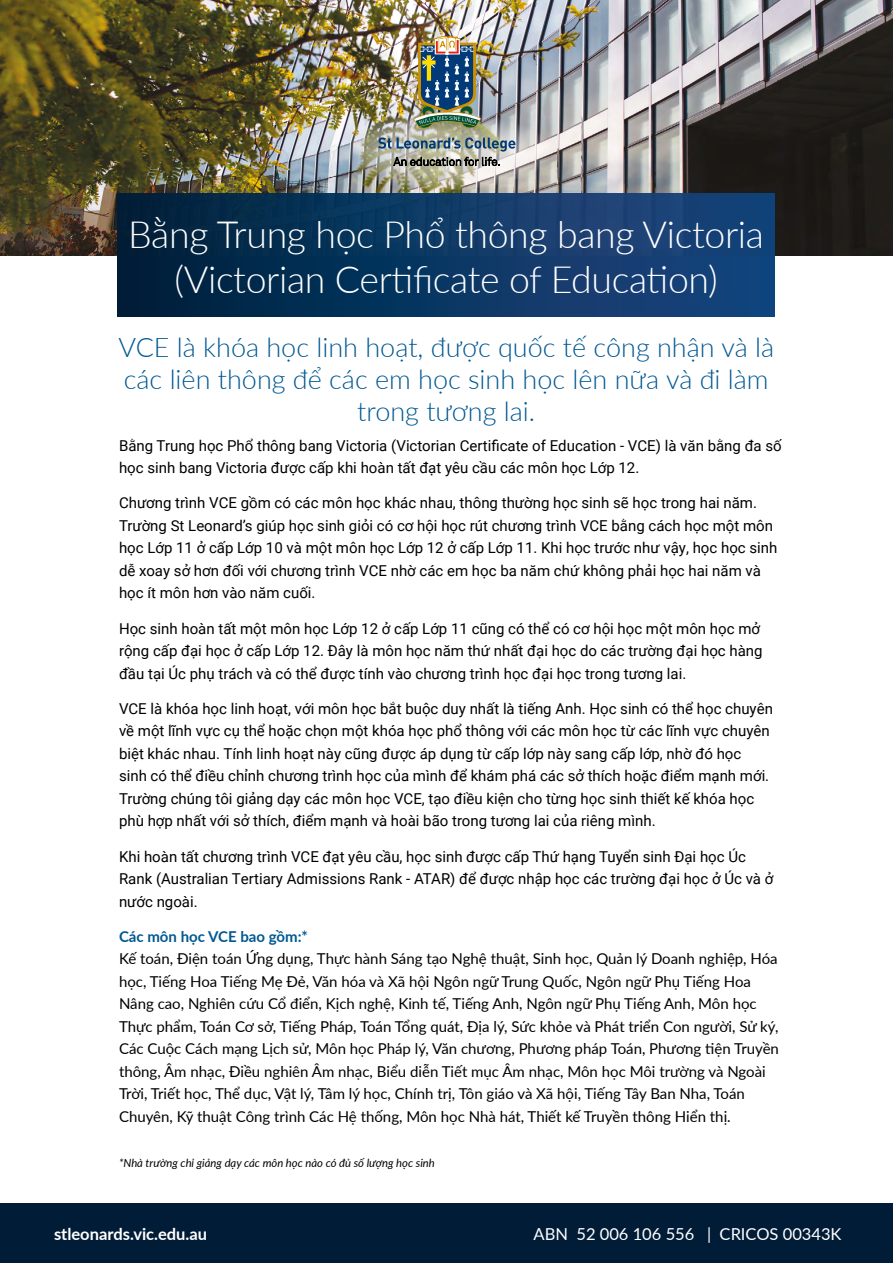
<style>
.page{position:relative;width:893px;height:1263px;background:#fff}
.page>*{position:absolute;margin:0;border:0;box-sizing:border-box;transform-origin:0 0}
.t1{font:300 37.5px/45px "Lato";letter-spacing:-.01em;color:#fff;text-align:center}
.t2{font:300 27px/32.4px "Lato";color:#005892;text-align:center}
.t3{font:16.5px "Lato";color:#fff}
.t4{font:700 16.5px "Lato";color:#fff}
.t5{font:15px/22.5px "Roboto";color:#000}
.t6{font:15px/22.5px "Lato";color:#000}
.t7{font:700 15px "Lato";color:#005892}
.t8{font:italic 11.25px "Lato";color:#000}
</style>
<div class="page">
<img style="left:0;top:0;width:893px;height:255px">
<div style="left:118px;top:193px;width:657px;height:124px;background:linear-gradient(to right,#00233d,#1b4983)"></div>
<img style="left:341px;top:36px;width:212px;height:154px">
<div style="left:0;top:1203px;width:893px;height:60px;background:#001c37"></div>
<h1 class="t1" style="left:128px;top:210px;width:637px">Bằng Trung học Phổ thông bang Victoria (Victorian Certificate of Education)</h1>
<h2 class="t2" style="left:118px;top:330px;width:657px">VCE là khóa học linh hoạt, được quốc tế công nhận và là các liên thông để các em học sinh học lên nữa và đi làm trong tương lai.</h2>
<p class="t5" style="left:119px;top:433px;width:664px">Bằng Trung học Phổ thông bang Victoria (Victorian Certificate of Education - VCE) là văn bằng đa số học sinh bang Victoria được cấp khi hoàn tất đạt yêu cầu các môn học Lớp 12.</p>
<p class="t5" style="left:119px;top:491px;width:660px">Chương trình VCE gồm có các môn học khác nhau, thông thường học sinh sẽ học trong hai năm.<br>Trường St Leonard’s giúp học sinh giỏi có cơ hội học rút chương trình VCE bằng cách học một môn học Lớp 11 ở cấp Lớp 10 và một môn học Lớp 12 ở cấp Lớp 11. Khi học trước như vậy, học học sinh dễ xoay sở hơn đối với chương trình VCE nhờ các em học ba năm chứ không phải học hai năm và học ít môn hơn vào năm cuối.</p>
<p class="t5" style="left:119px;top:616px;width:645px">Học sinh hoàn tất một môn học Lớp 12 ở cấp Lớp 11 cũng có thể có cơ hội học một môn học mở rộng cấp đại học ở cấp Lớp 12. Đây là môn học năm thứ nhất đại học do các trường đại học hàng đầu tại Úc phụ trách và có thể được tính vào chương trình học đại học trong tương lai.</p>
<p class="t5" style="left:119px;top:697px;width:655px">VCE là khóa học linh hoạt, với môn học bắt buộc duy nhất là tiếng Anh. Học sinh có thể học chuyên về một lĩnh vực cụ thể hoặc chọn một khóa học phổ thông với các môn học từ các lĩnh vực chuyên biệt khác nhau. Tính linh hoạt này cũng được áp dụng từ cấp lớp này sang cấp lớp, nhờ đó học sinh có thể điều chỉnh chương trình học của mình để khám phá các sở thích hoặc điểm mạnh mới.<br>Trường chúng tôi giảng dạy các môn học VCE, tạo điều kiện cho từng học sinh thiết kế khóa học phù hợp nhất với sở thích, điểm mạnh và hoài bão trong tương lai của riêng mình.</p>
<p class="t5" style="left:119px;top:844px;width:656px">Khi hoàn tất chương trình VCE đạt yêu cầu, học sinh được cấp Thứ hạng Tuyển sinh Đại học Úc<br>Rank (Australian Tertiary Admissions Rank - ATAR) để được nhập học các trường đại học ở Úc và ở nước ngoài.</p>
<p class="t7" style="left:119px;top:925px;width:190px">Các môn học VCE bao gồm:*</p>
<p class="t6" style="left:119px;top:947px;width:661px">Kế toán, Điện toán Ứng dụng, Thực hành Sáng tạo Nghệ thuật, Sinh học, Quản lý Doanh nghiệp, Hóa học, Tiếng Hoa Tiếng Mẹ Đẻ, Văn hóa và Xã hội Ngôn ngữ Trung Quốc, Ngôn ngữ Phụ Tiếng Hoa Nâng cao, Nghiên cứu Cổ điển, Kịch nghệ, Kinh tế, Tiếng Anh, Ngôn ngữ Phụ Tiếng Anh, Môn học Thực phẩm, Toán Cơ sở, Tiếng Pháp, Toán Tổng quát, Địa lý, Sức khỏe và Phát triển Con người, Sử ký, Các Cuộc Cách mạng Lịch sử, Môn học Pháp lý, Văn chương, Phương pháp Toán, Phương tiện Truyền thông, Âm nhạc, Điều nghiên Âm nhạc, Biểu diễn Tiết mục Âm nhạc, Môn học Môi trường và Ngoài Trời, Triết học, Thể dục, Vật lý, Tâm lý học, Chính trị, Tôn giáo và Xã hội, Tiếng Tây Ban Nha, Toán Chuyên, Kỹ thuật Công trình Các Hệ thống, Môn học Nhà hát, Thiết kế Truyền thông Hiển thị.</p>
<p class="t8" style="left:119px;top:1155px;width:317px">*Nhà trường chỉ giảng dạy các môn học nào có đủ số lượng học sinh</p>
<p class="t4" style="left:54px;top:1222px;width:155px">stleonards.vic.edu.au</p>
<p class="t3" style="left:534px;top:1222px;width:309px">ABN 52 006 106 556 | CRICOS 00343K</p>
</div>
